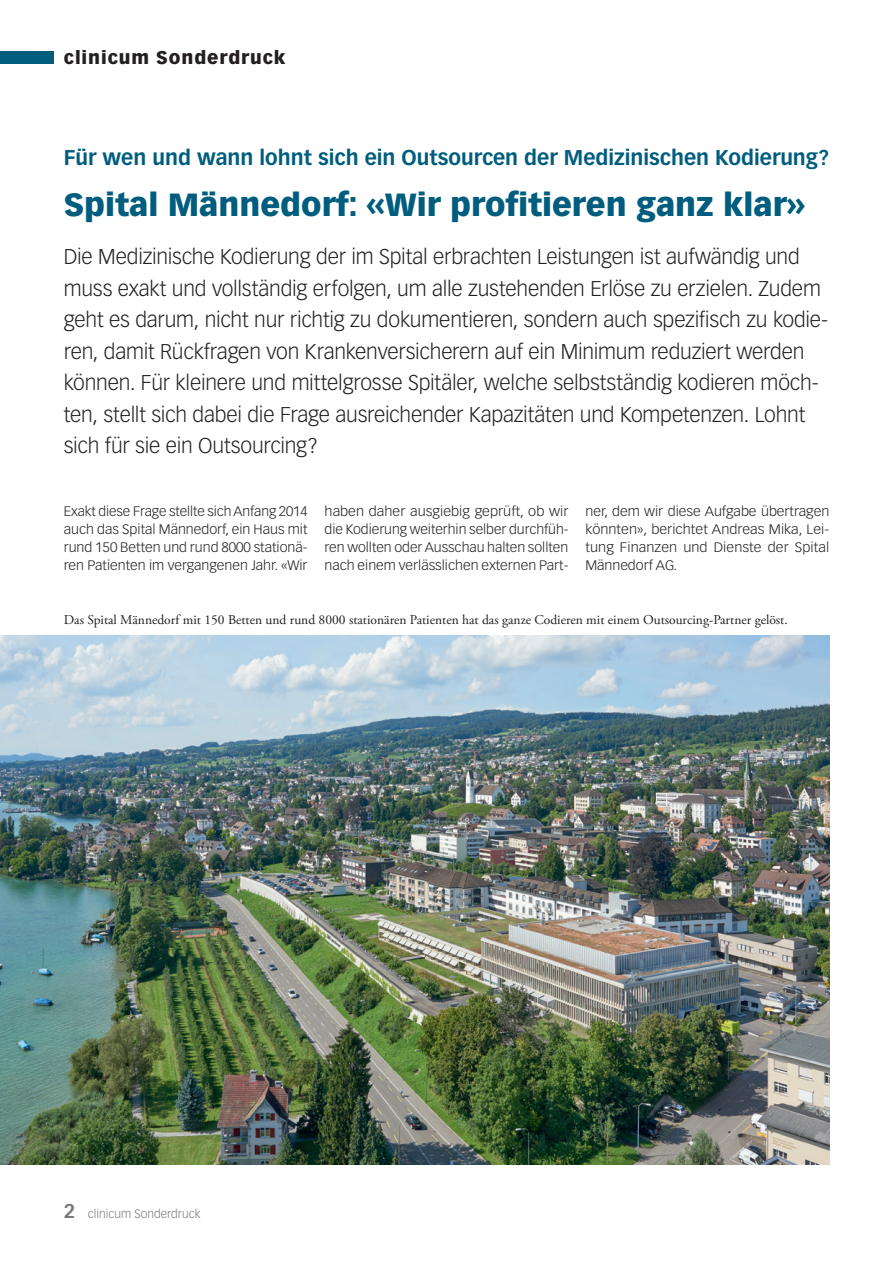
<style>
.page{position:relative;width:893px;height:1263px;background:#fff}
.page>*{position:absolute;margin:0;border:0;box-sizing:border-box;transform-origin:0 0}
._2_Titel{font:900 31.5px "Vectora LT Std";color:#005d7d}
._4_Lead{font:300 21px/31.5px "Vectora LT Std";letter-spacing:-.01em;color:#231f20}
._1_Obertitel{font:700 21px "Vectora LT Std";color:#005d7d}
.t1{font:900 18px "Vectora LT Std";letter-spacing:.05em;color:#231f20}
._3_Grundtext{font:300 13.5px/18px "Vectora LT Std";color:#231f20;text-align:justify;scale:1.07 1}
._3_Grundtext-2{font:300 13.5px/18px "Vectora LT Std";color:#231f20;text-align:justify}
._5_Legende{font:13.5px "Adobe Garamond Pro";color:#231f20}
._3_Grundtext-3{font:300 13.5px/18px "Vectora LT Std";color:#231f20;text-align:justify;scale:1.06 1}
.t2{font:300 12px "Vectora LT Std";color:#76787b}
.s1{font-weight:700;font-size:19.5px}
</style>
<div class="page">
<div style="left:0;top:52px;width:54px;height:12px;background:#005d7d"></div>
<img style="left:0;top:635px;width:829px;height:529px">
<p class="t1" style="left:64px;top:46px;width:223px">clinicum Sonderdruck</p>
<p class="_1_Obertitel" style="left:64px;top:145px;width:767px">Für wen und wann lohnt sich ein Outsourcen der Medizinischen Kodierung?</p>
<p class="_2_Titel" style="left:64px;top:185px;width:743px">Spital Männedorf: «Wir profitieren ganz klar»</p>
<p class="_4_Lead" style="left:64px;top:241px;width:766px">Die Medizinische Kodierung der im Spital erbrachten Leistungen ist aufwändig und muss exakt und vollständig erfolgen, um alle zustehenden Erlöse zu erzielen. Zudem geht es darum, nicht nur richtig zu dokumentieren, sondern auch spezifisch zu kodie&shy;ren, damit Rückfragen von Krankenversicherern auf ein Minimum reduziert werden können. Für kleinere und mittelgrosse Spitäler, welche selbstständig kodieren möch&shy;ten, stellt sich dabei die Frage ausreichender Kapazitäten und Kompetenzen. Lohnt sich für sie ein Outsourcing?</p>
<p class="_3_Grundtext-2" style="left:64px;top:502px;width:245px">Exakt diese Frage stellte sich Anfang 2014 auch das Spital Männedorf, ein Haus mit rund 150 Betten und rund 8000 stationä&shy;ren Patienten im vergangenen Jahr. «Wir</p>
<p class="_3_Grundtext" style="left:325px;top:502px;width:229px">haben daher ausgiebig geprüft, ob wir die Kodierung weiterhin selber durchfüh&shy;ren wollten oder Ausschau halten sollten nach einem verlässlichen externen Part-</p>
<p class="_3_Grundtext-3" style="left:585px;top:502px;width:232px">ner, dem wir diese Aufgabe übertragen könnten», berichtet Andreas Mika, Lei&shy;tung Finanzen und Dienste der Spital Männedorf AG.</p>
<p class="_5_Legende" style="left:64px;top:612px;width:725px">Das Spital Männedorf mit 150 Betten und rund 8000 stationären Patienten hat das ganze Codieren mit einem Outsourcing-Partner gelöst.</p>
<p class="t2" style="left:64px;top:1207px;width:138px"><span class="s1">2</span> clinicum Sonderdruck</p>
</div>
